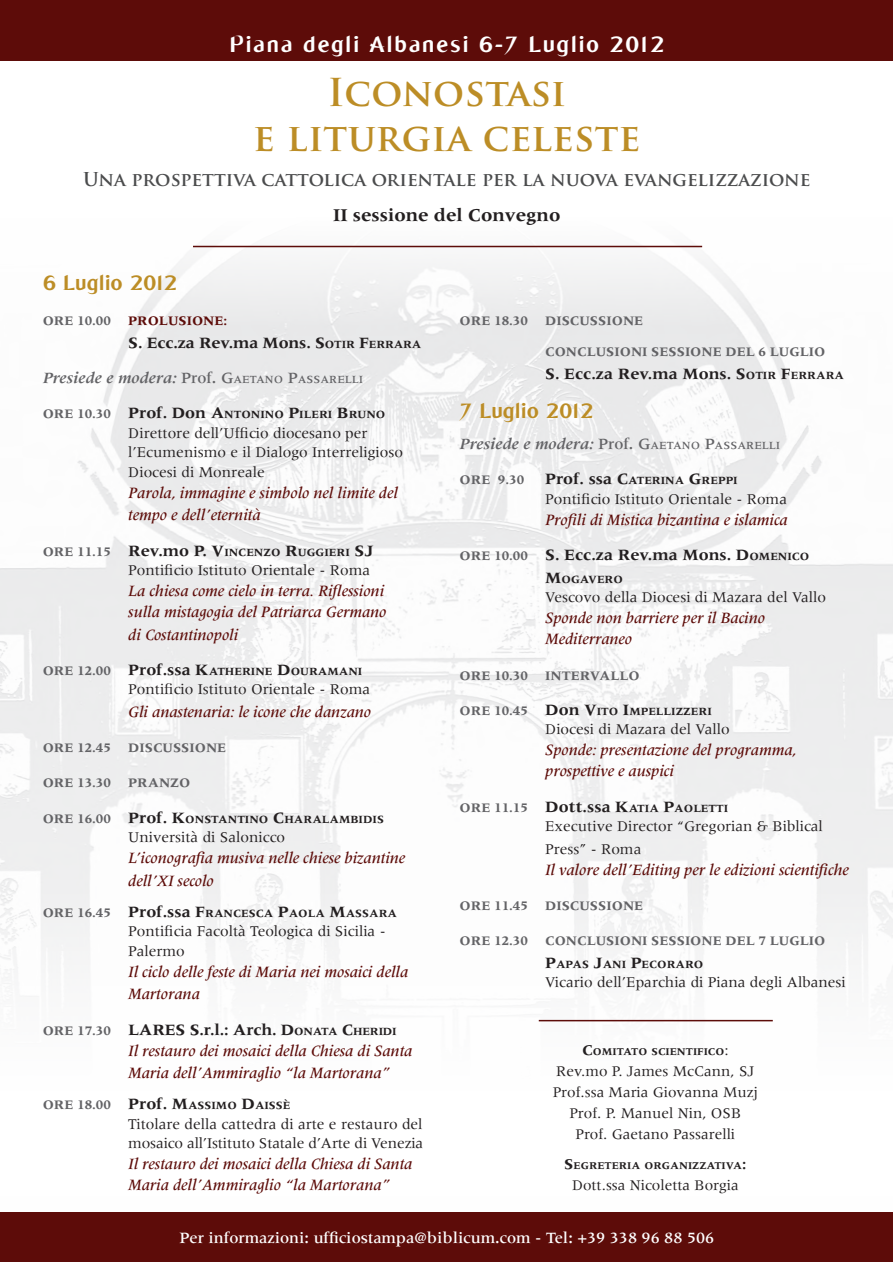
<style>
.page{position:relative;width:893px;height:1262px;background:#fff}
.page>*{position:absolute;margin:0;border:0;box-sizing:border-box;transform-origin:0 0}
.t1{font:700 37.5px/45px "Trajan Pro";letter-spacing:.01em;color:#bc8d26;text-align:center}
.t2{font:24px "Ming";letter-spacing:.05em;color:#fff;scale:1.2 1}
.t3{font:22.5px "Ming";color:#bc8d26;scale:1.2 1}
.t4{font:700 18.6px "Trajan Pro";color:#4b4c4d}
.t5{font:700 18.6px "Meridien LT Std";color:#231f20}
.t6{font:italic 500 16.35px/21px "Meridien LT Std";color:#5d0c09}
.t7{font:700 16.35px "Meridien LT Std";letter-spacing:-.005em;color:#231f20}
.t8{font:500 16.35px "Meridien LT Std";color:#fff}
.t9{font:700 16.35px "Meridien LT Std";color:#231f20}
.t10{font:italic 700 16.2px "Meridien LT Std";color:#636366}
.t11{font:15.45px/19.5px "Meridien LT Std";color:#231f20}
.t12{font:15.3px/21px "Meridien LT Std";color:#231f20;text-align:center}
.t13{font:700 13.5px "Meridien LT Std";color:#636366}
.t14{font:700 13.5px "Meridien LT Std";color:#5d0c09}
.t15{font:700 11.4px "Meridien LT Std";color:#231f20}
.t16{font:700 10.65px "Meridien LT Std";color:#231f20}
.s1{font-style:inherit}
.s2{font-size:11.4px}
.s3{font-weight:500;font-style:normal}
.s4{font-weight:500;font-style:normal;font-size:11.4px}
.s5{font-size:13.5px;color:#636366}
.s6{font-size:16.35px}
.s7{font-size:16.35px;color:#231f20}
.s8{font-weight:700;font-style:normal;color:#231f20}
.s9{font-weight:700;font-style:normal;font-size:11.4px;color:#231f20}
.s10{font-weight:700;font-style:normal;font-size:13.5px;color:#636366}
.s11{font-size:15.3px}
.s12{font-weight:400;font-size:15.3px}
</style>
<div class="page">
<img style="left:0;top:245px;width:892px;height:606px">
<div style="left:0;top:1212px;width:892px;height:50px;background:#5d0c09"></div>
<div style="left:0;top:0;width:892px;height:61px;background:#5d0c09"></div>
<hr style="left:193px;top:246px;width:509px;height:1px;background:#5d0c09">
<hr style="left:538px;top:1020px;width:234px;height:1px;background:#5d0c09">
<h2 class="t2" style="left:229px;top:30px;width:364px">Piana degli Albanesi 6-7 Luglio 2012</h2>
<h1 class="t1" style="left:253px;top:70px;width:388px">Iconostasi<br>e liturgia celeste</h1>
<p class="t4" style="left:83px;top:167px;width:728px">Una prospettiva cattolica orientale per la nuova evangelizzazione</p>
<p class="t5" style="left:333px;top:204px;width:229px">II SESSIONE DEL CONVEGNO</p>
<h3 class="t3" style="left:43px;top:269px;width:114px">6 Luglio 2012</h3>
<p class="t13" style="left:43px;top:313px;width:70px">ORE 10.00</p>
<p class="t14" style="left:128px;top:313px;width:101px">PROLUSIONE:</p>
<p class="t7" style="left:128px;top:333px;width:295px">S . ECC.ZA REV.MA MONS. <span class="s1">S</span><span class="s2">OTIR</span> <span class="s1">F</span><span class="s2">ERRARA</span></p>
<p class="t10" style="left:43px;top:369px;width:322px">Presiede e modera: <span class="s3">Prof.</span> <span class="s3">G</span><span class="s4">AETANO</span> <span class="s3">P</span><span class="s4">ASSARELLI</span></p>
<p class="t15" style="left:43px;top:408px;width:344px"><span class="s5">ORE 10.30</span> <span class="s6">PROF. DON</span> <span class="s6">A</span>NTONINO <span class="s6">P</span>ILERI <span class="s6">B</span>RUNO</p>
<p class="t11" style="left:128px;top:423px;width:276px">Direttore dell’Ufficio diocesano per l’Ecumenismo e il Dialogo Interreligioso<br>Diocesi di Monreale</p>
<p class="t6" style="left:128px;top:481px;width:271px;line-height:22.5px">Parola, immagine e simbolo nel limite del tempo e dell’eternità</p>
<p class="t15" style="left:43px;top:545px;width:332px"><span class="s5">ORE 11.15</span> <span class="s6">REV.MO P.</span> <span class="s6">V</span>INCENZO <span class="s6">R</span>UGGIERI <span class="s6">SJ</span></p>
<p class="t11" style="left:128px;top:560px;width:243px">Pontificio Istituto Orientale - Roma</p>
<p class="t6" style="left:128px;top:580px;width:260px">La chiesa come cielo in terra. Riflessioni sulla mistagogia del Patriarca Germano</p>
<p class="t6" style="left:128px;top:624px;width:112px">di Costantinopoli</p>
<p class="t15" style="left:43px;top:664px;width:321px"><span class="s5">ORE 12.00</span> <span class="s6">PROF.SSA</span> <span class="s6">K</span>ATHERINE <span class="s6">D</span>OURAMANI</p>
<p class="t11" style="left:128px;top:679px;width:243px">Pontificio Istituto Orientale - Roma</p>
<p class="t6" style="left:128px;top:701px;width:244px">Gli anastenaria: le icone che danzano</p>
<p class="t13" style="left:43px;top:740px;width:70px">ORE 12.45</p>
<p class="t13" style="left:128px;top:740px;width:100px">DISCUSSIONE</p>
<p class="t13" style="left:43px;top:775px;width:149px">ORE 13.30 PRANZO</p>
<p class="t15" style="left:43px;top:812px;width:341px"><span class="s5">ORE 16.00</span> <span class="s6">PROF.</span> <span class="s6">K</span>ONSTANTINO <span class="s6">C</span> HARALAMBIDIS</p>
<p class="t11" style="left:128px;top:827px;width:158px">Università di Salonicco</p>
<p class="t6" style="left:128px;top:847px;width:278px;line-height:22.5px">L’iconografia musiva nelle chiese bizantine dell’XI secolo</p>
<p class="t15" style="left:43px;top:906px;width:356px"><span class="s5">ORE 16.45</span> <span class="s6">PROF.SSA</span> <span class="s6">F</span>RANCESCA <span class="s6">P</span>AOLA <span class="s6">M</span>ASSARA</p>
<p class="t11" style="left:128px;top:921px;width:259px">Pontificia Facoltà Teologica di Sicilia -<br>Palermo</p>
<p class="t6" style="left:128px;top:960px;width:281px;line-height:22.5px">Il ciclo delle feste di Maria nei mosaici della<br>Martorana</p>
<p class="t13" style="left:43px;top:1022px;width:98px">ORE 17.30 <span class="s7">LARES</span></p>
<p class="t6" style="left:128px;top:1019px;width:285px;text-indent:62px"><span class="s8">S.R.L.: ARCH.</span> <span class="s8">D</span><span class="s9">ONATA</span> <span class="s8">C</span><span class="s9">HERIDI<br></span>Il restauro dei mosaici della Chiesa di Santa</p>
<p class="t6" style="left:128px;top:1062px;width:263px">Maria dell’Ammiraglio “la Martorana”</p>
<p class="t15" style="left:43px;top:1098px;width:249px"><span class="s5">ORE 18.00</span> <span class="s6">PROF.</span> <span class="s6">M</span>ASSIMO <span class="s6">D</span>AISSÈ</p>
<p class="t11" style="left:128px;top:1113px;width:296px">Titolare della cattedra di arte e restauro del mosaico all’Istituto Statale d’Arte di Venezia</p>
<p class="t6" style="left:128px;top:1153px;width:285px">Il restauro dei mosaici della Chiesa di Santa<br>Maria dell’Ammiraglio “la Martorana”</p>
<p class="t13" style="left:459px;top:313px;width:70px">ORE 18.30</p>
<p class="t13" style="left:545px;top:313px;width:100px">DISCUSSIONE</p>
<p class="t13" style="left:545px;top:344px;width:282px">CONCLUSIONI SESSIONE DEL 6 LUGLIO</p>
<p class="t7" style="left:459px;top:364px;width:49px">S</p>
<p class="t7" style="left:555px;top:364px;width:290px">. ECC.ZA REV.MA MONS. <span class="s1">S</span><span class="s2">OTIR</span> <span class="s1">F</span><span class="s2">ERRARA</span></p>
<h3 class="t3" style="left:459px;top:397px;width:113px">7 Luglio 2012</h3>
<p class="t10" style="left:459px;top:435px;width:322px">Presiede e modera: <span class="s3">Prof.</span> <span class="s3">G</span><span class="s4">AETANO</span> <span class="s3">P</span><span class="s4">ASSARELLI</span></p>
<p class="t13" style="left:459px;top:472px;width:66px">ORE 9.30</p>
<p class="t15" style="left:545px;top:474px;width:194px"><span class="s6">PROF. SSA</span> <span class="s6">C</span> ATERINA <span class="s6">G</span>REPPI</p>
<p class="t11" style="left:545px;top:489px;width:243px">Pontificio Istituto Orientale - Roma</p>
<p class="t6" style="left:459px;top:502px;width:351px;line-height:35.2px;text-indent:86px">Profili di Mistica bizantina e islamica<br><span class="s10">ORE 10.00</span> <span class="s8">S. ECC.ZA REV.MA MONS</span><span class="s8">. D</span><span class="s9">OMENICO</span></p>
<p class="t9" style="left:459px;top:568px;width:52px">M</p>
<p class="t15" style="left:561px;top:572px;width:63px">OGAVERO</p>
<p class="t11" style="left:545px;top:587px;width:282px">Vescovo della Diocesi di Mazara del Vallo</p>
<p class="t6" style="left:545px;top:607px;width:221px">Sponde non barriere per il Bacino<br>Mediterraneo</p>
<p class="t13" style="left:459px;top:667px;width:182px">ORE 10.30 INTERVALLO</p>
<p class="t15" style="left:459px;top:704px;width:254px"><span class="s5">ORE 10.45</span> <span class="s6">DON</span> <span class="s6">V</span>ITO <span class="s6">I</span>MPELLIZZERI</p>
<p class="t11" style="left:545px;top:719px;width:186px">Diocesi di Mazara del Vallo</p>
<p class="t6" style="left:545px;top:739px;width:253px">Sponde: presentazione del programma, prospettive e auspici</p>
<p class="t15" style="left:459px;top:801px;width:270px"><span class="s5">ORE 11.15</span> <span class="s6">DOTT.SSA</span> <span class="s6">K</span>ATIA <span class="s6">P</span>AOLETTI</p>
<p class="t11" style="left:545px;top:815px;width:279px;line-height:22.5px">Executive Director “Gregorian &amp; Biblical<br>Press” - Roma</p>
<p class="t6" style="left:545px;top:859px;width:305px">Il valore dell’Editing per le edizioni scientifiche</p>
<p class="t13" style="left:459px;top:897px;width:70px">ORE 11.45</p>
<p class="t13" style="left:545px;top:897px;width:100px">DISCUSSIONE</p>
<p class="t13" style="left:459px;top:933px;width:367px">ORE 12.30 C ONCLUSIONI SESSIONE DEL 7 LUGLIO</p>
<p class="t15" style="left:545px;top:957px;width:160px"><span class="s6">P</span>APAS <span class="s6">J</span>ANI <span class="s6">P</span>ECORARO</p>
<p class="t11" style="left:545px;top:972px;width:302px">Vicario dell’Eparchia di Piana degli Albanesi</p>
<p class="t16" style="left:582px;top:1045px;width:148px"><span class="s11">C</span> OMITATO SCIENTIFICO<span class="s12">:</span></p>
<p class="t12" style="left:552px;top:1060px;width:207px">Rev.mo P. James McCann, SJ<br>Prof.ssa Maria Giovanna Muzj<br>Prof. P. Manuel Nin, OSB<br>Prof. Gaetano Passarelli</p>
<p class="t16" style="left:564px;top:1159px;width:184px"><span class="s11">S</span>EGRETERIA ORGANIZZATIVA<span class="s11">:</span></p>
<p class="t12" style="left:572px;top:1174px;width:168px">Dott.ssa Nicoletta Borgia</p>
<p class="t8" style="left:179px;top:1229px;width:536px">Per informazioni: ufficiostampa@biblicum.com - Tel: +39 338 96 88 506</p>
</div>
